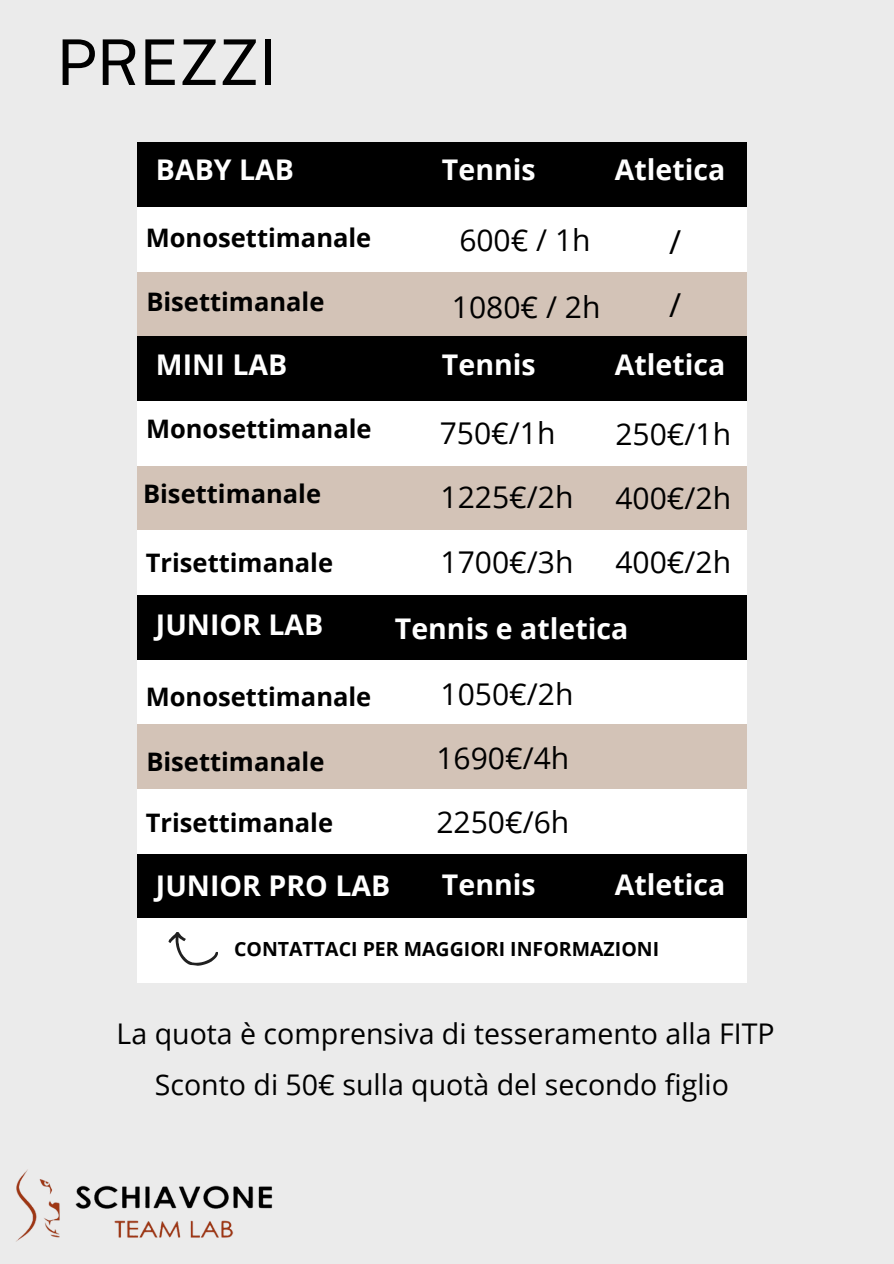
<style>
.page{position:relative;width:894px;height:1264px;background:#fff}
.page>*{position:absolute;margin:0;border:0;box-sizing:border-box;transform-origin:0 0}
.t1{font:63px "Public Sans";color:#000}
.t2{font:33px/63px "Open Sans";color:#000}
.t3{font:30px/64.2px "Open Sans";color:#000}
.t4{font:700 28.5px "Open Sans";color:#fff}
.t5{font:28.5px/50.7px "Open Sans";color:#000;text-align:center}
.t6{font:700 25.5px "Open Sans";color:#000}
.t7{font:700 19.5px "Open Sans";color:#000}
</style>
<div class="page">
<div style="left:0;top:0;width:893px;height:1263px;background:#ebebeb"></div>
<div style="left:137px;top:142px;width:609px;height:65px;background:#000"></div>
<div style="left:137px;top:207px;width:609px;height:65px;background:#fff"></div>
<div style="left:137px;top:272px;width:609px;height:64px;background:#d3c3b7"></div>
<div style="left:137px;top:336px;width:609px;height:65px;background:#000"></div>
<div style="left:137px;top:401px;width:609px;height:64px;background:#fff"></div>
<div style="left:137px;top:465px;width:609px;height:65px;background:#d3c3b7"></div>
<div style="left:137px;top:530px;width:609px;height:65px;background:#fff"></div>
<div style="left:137px;top:595px;width:609px;height:64px;background:#000"></div>
<div style="left:137px;top:659px;width:609px;height:65px;background:#fff"></div>
<div style="left:137px;top:724px;width:609px;height:65px;background:#d3c3b7"></div>
<div style="left:137px;top:789px;width:609px;height:64px;background:#fff"></div>
<div style="left:137px;top:853px;width:609px;height:65px;background:#000"></div>
<div style="left:137px;top:918px;width:609px;height:65px;background:#fff"></div>
<img style="left:16px;top:1169px;width:257px;height:73px">
<svg style="left:168px;top:932px;width:50px;height:34px"></svg>
<h1 class="t1" style="left:57px;top:25px;width:221px">PREZZI</h1>
<p class="t4" style="left:156px;top:149px;width:140px">BABY LAB</p>
<p class="t6" style="left:146px;top:219px;width:227px">Monosettimanale</p>
<p class="t6" style="left:146px;top:284px;width:179px">Bisettimanale</p>
<p class="t4" style="left:156px;top:344px;width:133px">MINI LAB</p>
<p class="t6" style="left:146px;top:411px;width:227px">Monosettimanale</p>
<p class="t6" style="left:143px;top:475px;width:179px">Bisettimanale</p>
<p class="t6" style="left:146px;top:544px;width:189px">Trisettimanale</p>
<p class="t4" style="left:156px;top:604px;width:169px">JUNIOR LAB</p>
<p class="t6" style="left:146px;top:679px;width:227px">Monosettimanale</p>
<p class="t6" style="left:146px;top:743px;width:179px">Bisettimanale</p>
<p class="t6" style="left:146px;top:805px;width:189px">Trisettimanale</p>
<p class="t4" style="left:442px;top:149px;width:95px">Tennis</p>
<p class="t4" style="left:614px;top:149px;width:112px">Atletica</p>
<p class="t3" style="left:459px;top:207px;width:133px">600€ / 1h</p>
<p class="t3" style="left:452px;top:274px;width:150px">1080€ / 2h</p>
<p class="t2" style="left:669px;top:209px;width:14px">/ /</p>
<p class="t4" style="left:442px;top:344px;width:95px">Tennis</p>
<p class="t4" style="left:614px;top:344px;width:112px">Atletica</p>
<p class="t3" style="left:439px;top:400px;width:135px">750€/1h<br>1225€/2h<br>1700€/3h</p>
<p class="t3" style="left:615px;top:402px;width:117px;line-height:63.4px;text-align:justify">250€/1h 400€/2h 400€/2h</p>
<p class="t4" style="left:395px;top:608px;width:235px">Tennis e atletica</p>
<p class="t3" style="left:436px;top:662px;width:138px;line-height:63.8px">1050€/2h<br>1690€/4h<br>2250€/6h</p>
<p class="t4" style="left:156px;top:865px;width:236px">JUNIOR PRO LAB</p>
<p class="t4" style="left:442px;top:864px;width:95px">Tennis</p>
<p class="t4" style="left:614px;top:864px;width:112px">Atletica</p>
<p class="t7" style="left:234px;top:935px;width:426px">CONTATTACI PER MAGGIORI INFORMAZIONI</p>
<p class="t5" style="left:117px;top:1008px;width:659px">La quota è comprensiva di tesseramento alla FITP<br>Sconto di 50€ sulla quotà del secondo figlio</p>
</div>
